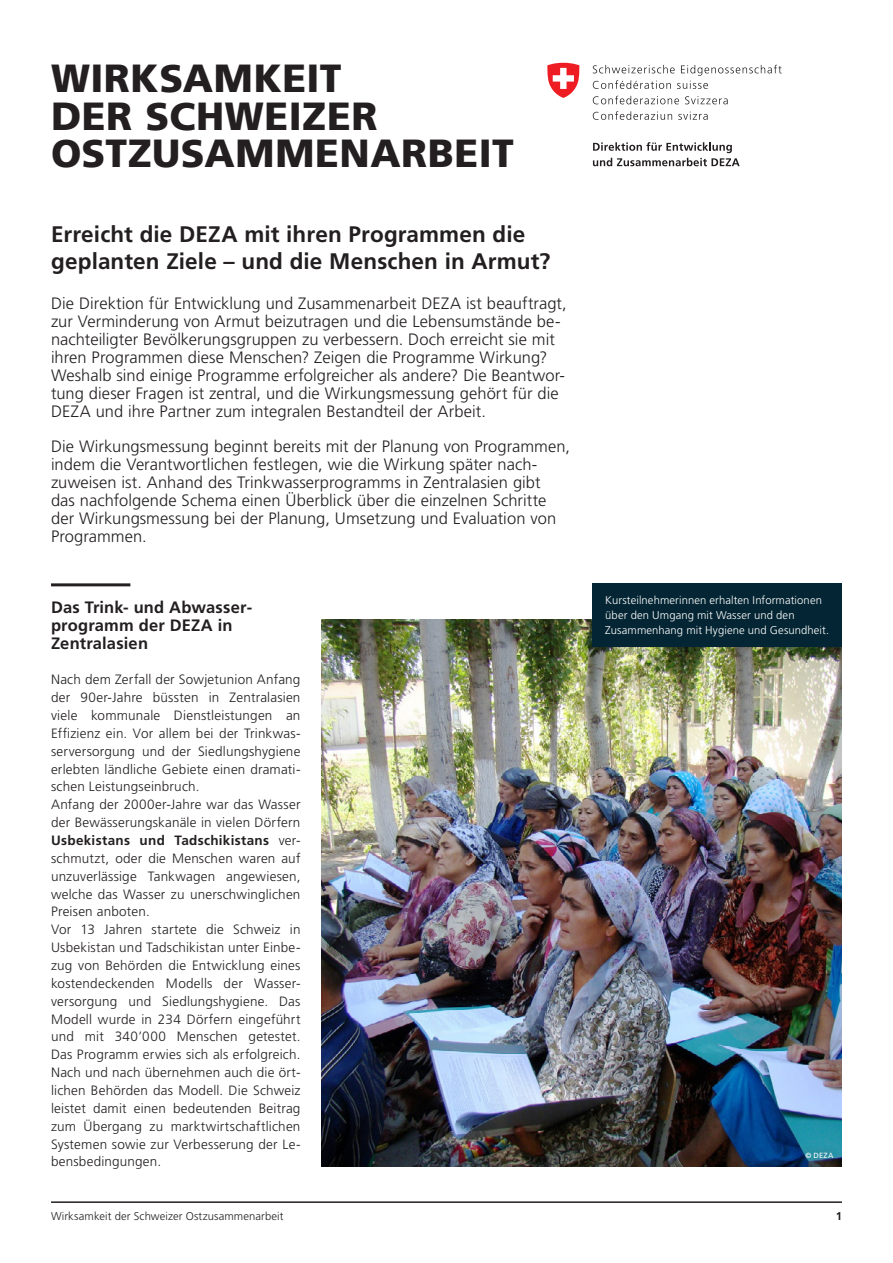
<style>
.page{position:relative;width:893px;height:1263px;background:#fff}
.page>*{position:absolute;margin:0;border:0;box-sizing:border-box;transform-origin:0 0}
.t1{font:900 39px/37.2px "Frutiger LT";letter-spacing:.015em;color:#231f20}
.Haupttitel{font:700 22.5px/27px "Frutiger LT Pro";letter-spacing:.005em;color:#231f20}
.Lead{font:300 16.5px/17.9px "Frutiger LT Pro";letter-spacing:.005em;color:#231f20}
.Titel_Linie{font:700 16.5px/17.9px "Frutiger LT Pro";letter-spacing:.01em;color:#231f20}
.Lauftext{font:300 13.5px/17.9px "Frutiger LT Pro";letter-spacing:.015em;color:#231f20;text-align:justify}
.Bildlegende{font:300 11.25px/15px "Frutiger LT Pro";letter-spacing:.01em;color:#fff}
.t2{font:300 11.25px "Frutiger LT Pro";letter-spacing:.01em;color:#231f20}
.Lauftext-2{font:700 11.25px "Frutiger LT Pro";color:#231f20}
.Bildlegende-2{font:7.5px "Frutiger LT Pro";color:#fff}
.s1{font-weight:700}
</style>
<div class="page">
<hr style="left:51px;top:1201px;width:791px;height:2px;background:#231f20">
<svg style="left:593px;top:65px;width:189px;height:24px"></svg>
<svg style="left:593px;top:96px;width:86px;height:8px"></svg>
<svg style="left:685px;top:96px;width:43px;height:8px"></svg>
<svg style="left:593px;top:111px;width:79px;height:9px"></svg>
<svg style="left:678px;top:112px;width:30px;height:8px"></svg>
<svg style="left:593px;top:142px;width:147px;height:24px"></svg>
<svg style="left:547px;top:63px;width:32px;height:35px"></svg>
<img style="left:322px;top:619px;width:520px;height:547px">
<div style="left:592px;top:583px;width:250px;height:64px;background:#042533"></div>
<hr style="left:51px;top:583px;width:79px;height:3px;background:#231f20">
<div style="left:797px;top:1144px;width:45px;height:23px;background:#231f20;opacity:.5"></div>
<p class="t1" style="left:51px;top:60px;width:464px">WIRKSAMKEIT<br>DER SCHWEIZER<br>OSTZUSAMMENARBEIT</p>
<p class="Haupttitel" style="left:51px;top:221px;width:501px">Erreicht die DEZA mit ihren Programmen die geplanten Ziele – und die Menschen in Armut?</p>
<p class="Lead" style="left:51px;top:295px;width:517px">Die Direktion für Entwicklung und Zusammenarbeit DEZA ist beauftragt, zur Verminderung von Armut beizutragen und die Lebensumstände be&shy;nachteiligter Bevölkerungsgruppen zu verbessern. Doch erreicht sie mit ihren Programmen diese Menschen? Zeigen die Programme Wirkung?<br>Weshalb sind einige Programme erfolgreicher als andere? Die Beantwor&shy;tung dieser Fragen ist zentral, und die Wirkungsmessung gehört für die DEZA und ihre Partner zum integralen Bestandteil der Arbeit.</p>
<p class="Lead" style="left:51px;top:438px;width:521px">Die Wirkungsmessung beginnt bereits mit der Planung von Programmen, indem die Verantwortlichen festlegen, wie die Wirkung später nach&shy;zuweisen ist. Anhand des Trinkwasserprogramms in Zentralasien gibt<br>das nachfolgende Schema einen Überblick über die einzelnen Schritte der Wirkungsmessung bei der Planung, Umsetzung und Evaluation von Programmen.</p>
<p class="Titel_Linie" style="left:51px;top:598px;width:202px">Das Trink- und Abwasser&shy;programm der DEZA in<br>Zentralasien</p>
<p class="Lauftext" style="left:51px;top:671px;width:251px">Nach dem Zerfall der Sowjetunion Anfang der 90er-Jahre büssten in Zentralasien viele kommunale Dienstleistungen an Effizienz ein. Vor allem bei der Trinkwas&shy;serversorgung und der Siedlungshygiene erlebten ländliche Gebiete einen dramati&shy;schen Leistungseinbruch.</p>
<p class="Lauftext" style="left:51px;top:796px;width:251px">Anfang der 2000er-Jahre war das Wasser der Bewässerungskanäle in vielen Dörfern <span class="s1">Usbekistans und Tadschikistans</span> ver&shy;schmutzt, oder die Menschen waren auf unzuverlässige Tankwagen angewiesen, welche das Wasser zu unerschwinglichen Preisen anboten.</p>
<p class="Lauftext" style="left:51px;top:921px;width:251px">Vor 13 Jahren startete die Schweiz in Usbekistan und Tadschikistan unter Einbe&shy;zug von Behörden die Entwicklung eines kostendeckenden Modells der Wasser&shy;versorgung und Siedlungshygiene. Das Modell wurde in 234 Dörfern eingeführt und mit 340’000 Menschen getestet.<br>Das Programm erwies sich als erfolgreich.<br>Nach und nach übernehmen auch die ört&shy;lichen Behörden das Modell. Die Schweiz leistet damit einen bedeutenden Beitrag zum Übergang zu marktwirtschaftlichen Systemen sowie zur Verbesserung der Le&shy;bensbedingungen.</p>
<p class="Bildlegende" style="left:605px;top:592px;width:225px">Kursteilnehmerinnen erhalten Informationen über den Umgang mit Wasser und den<br>Zusammenhang mit Hygiene und Gesundheit.</p>
<p class="Bildlegende-2" style="left:805px;top:1151px;width:30px">© DEZA</p>
<p class="t2" style="left:51px;top:1209px;width:234px">Wirksamkeit der Schweizer Ostzusammenarbeit</p>
<p class="Lauftext-2" style="left:836px;top:1209px;width:8px">1</p>
</div>
